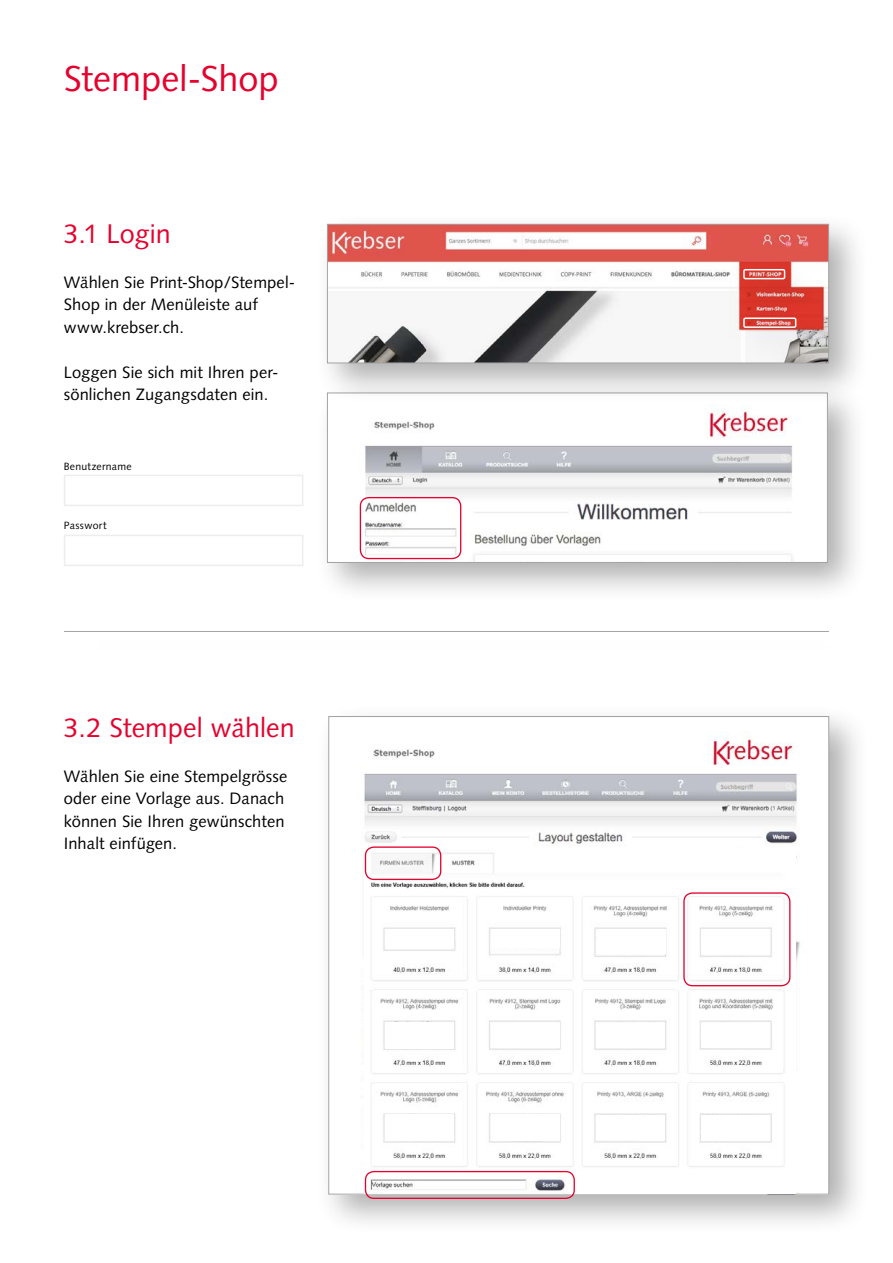
<style>
.page{position:relative;width:893px;height:1263px;background:#fff}
.page>*{position:absolute;margin:0;border:0;box-sizing:border-box;transform-origin:0 0}
.t1{font:36px "Syntax";color:#e4032e}
.t2{font:27px "Syntax";color:#e4032e}
.t3{font:16.5px/22.5px "Syntax";letter-spacing:.005em;color:#000}
.t4{font:10.5px "Syntax";letter-spacing:.025em;color:#000}
</style>
<div class="page">
<hr style="left:64px;top:631px;width:765px;height:1px;background:#a3a3a3">
<div style="left:316px;top:704px;width:554px;height:531px;background:#000;opacity:.32"></div>
<div style="left:329px;top:716px;width:500px;height:478px;background:#fff"></div>
<img style="left:362px;top:731px;width:438px;height:460px">
<img style="left:365px;top:850px;width:430px;height:344px">
<div style="left:64px;top:475px;width:239px;height:31px;border:2px solid #ededed"></div>
<div style="left:64px;top:535px;width:239px;height:31px;border:2px solid #ededed"></div>
<div style="left:386px;top:930px;width:67px;height:18px;background:#fff"></div>
<div style="left:491px;top:930px;width:68px;height:18px;background:#fff"></div>
<div style="left:597px;top:930px;width:68px;height:24px;background:#fff"></div>
<div style="left:701px;top:930px;width:68px;height:24px;background:#fff"></div>
<div style="left:386px;top:1022px;width:68px;height:26px;background:#fff"></div>
<div style="left:492px;top:1023px;width:68px;height:24px;background:#fff"></div>
<div style="left:596px;top:1023px;width:68px;height:24px;background:#fff"></div>
<div style="left:701px;top:1023px;width:68px;height:24px;background:#fff"></div>
<div style="left:596px;top:1115px;width:68px;height:24px;background:#fff"></div>
<div style="left:701px;top:1115px;width:68px;height:25px;background:#fff"></div>
<div style="left:386px;top:1114px;width:68px;height:27px;background:#fff"></div>
<div style="left:492px;top:1114px;width:68px;height:27px;background:#fff"></div>
<div style="left:365px;top:846px;width:76px;height:34px;border:1px solid #e4032e;border-radius:9px"></div>
<div style="left:365px;top:1171px;width:210px;height:28px;border:1px solid #e4032e;border-radius:9px"></div>
<div style="left:683px;top:892px;width:107px;height:94px;border:1px solid #e4032e;border-radius:9px"></div>
<div style="left:315px;top:380px;width:553px;height:224px;background:#000;opacity:.32"></div>
<img style="left:329px;top:404px;width:497px;height:157px">
<div style="left:360px;top:497px;width:101px;height:62px;border:1px solid #e4032e;border-radius:9px"></div>
<div style="left:315px;top:212px;width:555px;height:192px;background:#000;opacity:.32"></div>
<img style="left:329px;top:226px;width:498px;height:135px">
<div style="left:327px;top:224px;width:502px;height:139px;border:1px solid #a3a3a3"></div>
<div style="left:733px;top:305px;width:103px;height:64px;background:#000;opacity:.32"></div>
<div style="left:743px;top:317px;width:53px;height:11px;border:2px solid #fff;border-radius:2px"></div>
<div style="left:733px;top:257px;width:91px;height:64px;background:#000;opacity:.32"></div>
<div style="left:743px;top:269px;width:42px;height:10px;border:2px solid #fff;border-radius:2px"></div>
<p class="t1" style="left:64px;top:57px;width:216px">Stempel-Shop</p>
<p class="t2" style="left:64px;top:218px;width:108px">3.1 Login</p>
<p class="t3" style="left:64px;top:271px;width:233px">Wählen Sie Print-Shop/Stempel-<br>Shop in der Menüleiste auf www.krebser.ch.</p>
<p class="t3" style="left:64px;top:361px;width:216px">Loggen Sie sich mit Ihren per&shy;sönlichen Zugangsdaten ein.</p>
<p class="t4" style="left:64px;top:460px;width:70px">Benutzername</p>
<p class="t4" style="left:64px;top:519px;width:44px">Passwort</p>
<p class="t2" style="left:64px;top:711px;width:233px">3.2 Stempel wählen</p>
<p class="t3" style="left:64px;top:765px;width:225px">Wählen Sie eine Stempelgrösse oder eine Vorlage aus. Danach können Sie Ihren gewünschten<br>Inhalt einfügen.</p>
</div>
